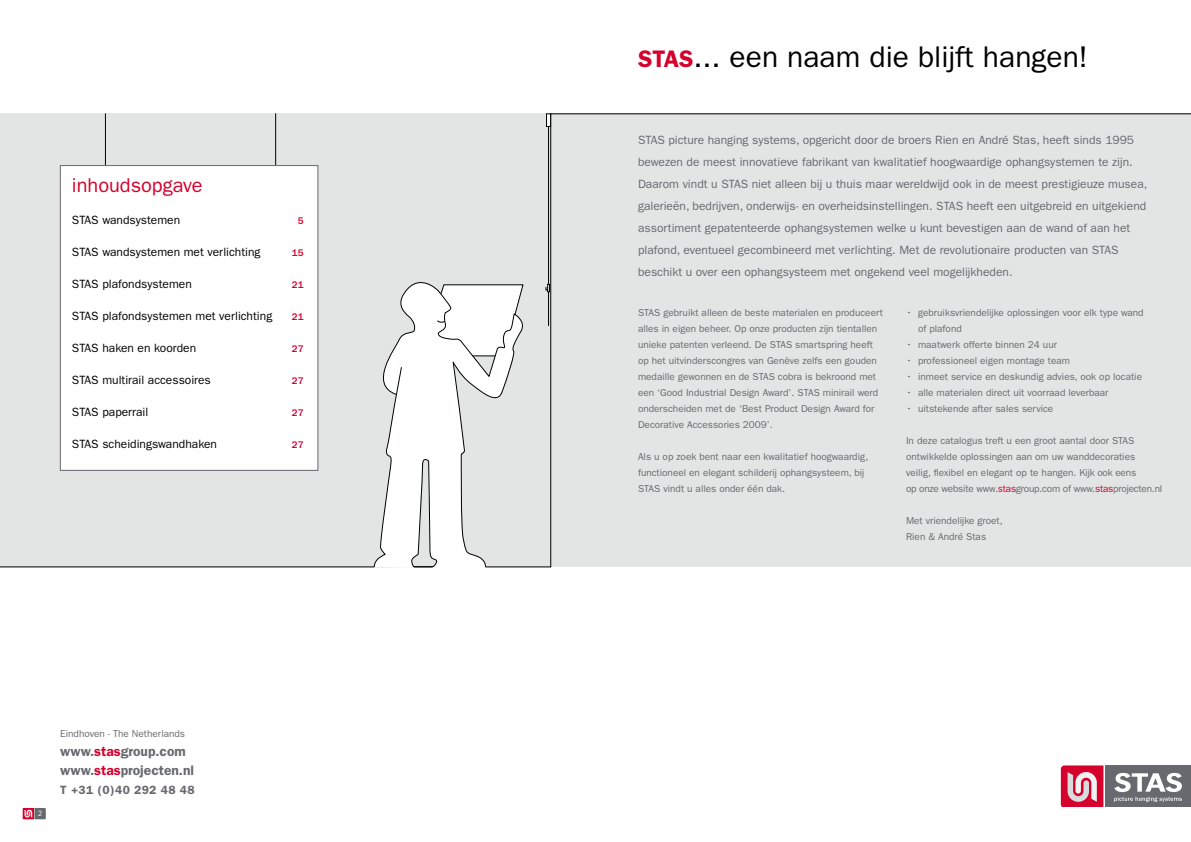
<style>
.page{position:relative;width:1191px;height:842px;background:#fff}
.page>*{position:absolute;margin:0;border:0;box-sizing:border-box;transform-origin:0 0}
.t1{font:30px "ITC Franklin Gothic Std";color:#000}
.t2{font:20px "ITC Franklin Gothic Std";color:#d6002d}
.t3{font:600 13.8px/19px "ITC Franklin Gothic Std";color:#68696e}
.t4{font:12px/22px "ITC Franklin Gothic Std";color:#68696e}
.t5{font:12px "ITC Franklin Gothic Std";color:#000}
.t6{font:600 12px "ITC Franklin Gothic Std";letter-spacing:.03em;color:#68696e}
.t7{font:10px/16px "ITC Franklin Gothic Std";color:#68696e}
.t8{font:500 10px "ITC Franklin Gothic Std";color:#d6002d}
.t9{font:condensed 8px "ITC Franklin Gothic Std";color:#f2f2f3}
.s1{color:#d6002d}
.s2{font-weight:600;font-size:24px;color:#d6002d}
</style>
<div class="page">
<div style="left:1104px;top:765px;width:87px;height:43px;background:#68696e"></div>
<svg style="left:1060px;top:765px;width:43px;height:42px;background:#dc5270"></svg>
<svg style="left:1114px;top:773px;width:67px;height:29px"></svg>
<div style="left:0;top:113px;width:1191px;height:455px;background:#e3e4e4"></div>
<svg style="left:370px;top:275px;width:154px;height:292px"></svg>
<svg style="left:411px;top:455px;width:28px;height:113px"></svg>
<svg style="left:436px;top:284px;width:88px;height:39px"></svg>
<svg style="left:473px;top:355px;width:22px;height:1px"></svg>
<hr style="left:548px;top:126px;width:1px;height:200px;background:#000">
<hr style="left:105px;top:113px;width:1px;height:69px;background:#000">
<hr style="left:275px;top:113px;width:1px;height:69px;background:#000">
<div style="left:60px;top:166px;width:258px;height:304px;background:#fff"></div>
<div style="left:60px;top:165px;width:258px;height:306px;border:1px solid #68696e"></div>
<svg style="left:545px;top:284px;width:5px;height:8px"></svg>
<hr style="left:546px;top:114px;width:4px;height:12px;background:#fff">
<div style="left:546px;top:113px;width:5px;height:14px;border:1px solid #000"></div>
<svg style="left:23px;top:808px;width:23px;height:11px"></svg>
<h2 class="t2" style="left:72px;top:174px;width:132px">inhoudsopgave</h2>
<p class="t5" style="left:72px;top:213px;width:110px">STAS wandsystemen</p>
<p class="t8" style="left:298px;top:215px;width:7px">5</p>
<p class="t5" style="left:72px;top:245px;width:190px">STAS wandsystemen met verlichting</p>
<p class="t8" style="left:292px;top:247px;width:13px">15</p>
<p class="t5" style="left:72px;top:277px;width:121px">STAS plafondsystemen</p>
<p class="t8" style="left:292px;top:279px;width:13px">21</p>
<p class="t5" style="left:72px;top:309px;width:202px">STAS plafondsystemen met verlichting</p>
<p class="t8" style="left:292px;top:311px;width:13px">21</p>
<p class="t5" style="left:72px;top:341px;width:126px">STAS haken en koorden</p>
<p class="t8" style="left:292px;top:343px;width:13px">27</p>
<p class="t5" style="left:72px;top:373px;width:140px">STAS multirail accessoires</p>
<p class="t8" style="left:292px;top:375px;width:13px">27</p>
<p class="t5" style="left:72px;top:405px;width:78px">STAS paperrail</p>
<p class="t8" style="left:292px;top:407px;width:13px">27</p>
<p class="t5" style="left:72px;top:437px;width:147px">STAS scheidingswandhaken</p>
<p class="t8" style="left:292px;top:439px;width:13px">27</p>
<p class="t9" style="left:38px;top:809px;width:6px">2</p>
<p class="t7" style="left:60px;top:725px;width:126px">Eindhoven - The Netherlands</p>
<h3 class="t3" style="left:60px;top:741px;width:135px">www.<span class="s1">stas</span>group.com www.<span class="s1">stas</span>projecten.nl</h3>
<p class="t6" style="left:60px;top:782px;width:136px">T +31 (0)40 292 48 48</p>
<h1 class="t1" style="left:638px;top:40px;width:451px"><span class="s2">STAS</span>... een naam die blijft hangen!</h1>
<p class="t4" style="left:638px;top:129px;width:511px">STAS picture hanging systems, opgericht door de broers Rien en André Stas, heeft sinds 1995 bewezen de meest innovatieve fabrikant van kwalitatief hoogwaardige ophangsystemen te zijn.<br>Daarom vindt u STAS niet alleen bij u thuis maar wereldwijd ook in de meest prestigieuze musea, galerieën, bedrijven, onderwijs- en overheidsinstellingen. STAS heeft een uitgebreid en uitgekiend assortiment gepatenteerde ophangsystemen welke u kunt bevestigen aan de wand of aan het plafond, eventueel gecombineerd met verlichting. Met de revolutionaire producten van STAS beschikt u over een ophangsysteem met ongekend veel mogelijkheden.</p>
<p class="t7" style="left:638px;top:305px;width:246px">STAS gebruikt alleen de beste materialen en produceert alles in eigen beheer. Op onze producten zijn tientallen unieke patenten verleend. De STAS smartspring heeft op het uitvinderscongres van Genève zelfs een gouden medaille gewonnen en de STAS cobra is bekroond met een ‘Good Industrial Design Award’. STAS minirail werd onderscheiden met de ‘Best Product Design Award for Decorative Accessories 2009’.</p>
<p class="t7" style="left:638px;top:449px;width:232px">Als u op zoek bent naar een kwalitatief hoogwaardig, functioneel en elegant schilderij ophangsysteem, bij<br>STAS vindt u alles onder één dak.</p>
<p class="t7" style="left:918px;top:305px;width:227px;text-indent:-12px">• gebruiksvriendelijke oplossingen voor elk type wand of plafond</p>
<p class="t7" style="left:906px;top:337px;width:152px">• maatwerk offerte binnen 24 uur</p>
<p class="t7" style="left:906px;top:353px;width:166px">• professioneel eigen montage team</p>
<p class="t7" style="left:906px;top:369px;width:238px">• inmeet service en deskundig advies, ook op locatie</p>
<p class="t7" style="left:906px;top:385px;width:204px">• alle materialen direct uit voorraad leverbaar</p>
<p class="t7" style="left:906px;top:401px;width:149px">• uitstekende after sales service</p>
<p class="t7" style="left:906px;top:433px;width:258px">In deze catalogus treft u een groot aantal door STAS ontwikkelde oplossingen aan om uw wanddecoraties veilig, flexibel en elegant op te hangen. Kijk ook eens<br>op onze website www.<span class="s1">stas</span>group.com of www.<span class="s1">stas</span>projecten.nl</p>
<p class="t7" style="left:906px;top:513px;width:98px">Met vriendelijke groet,<br>Rien &amp; André Stas</p>
</div>
